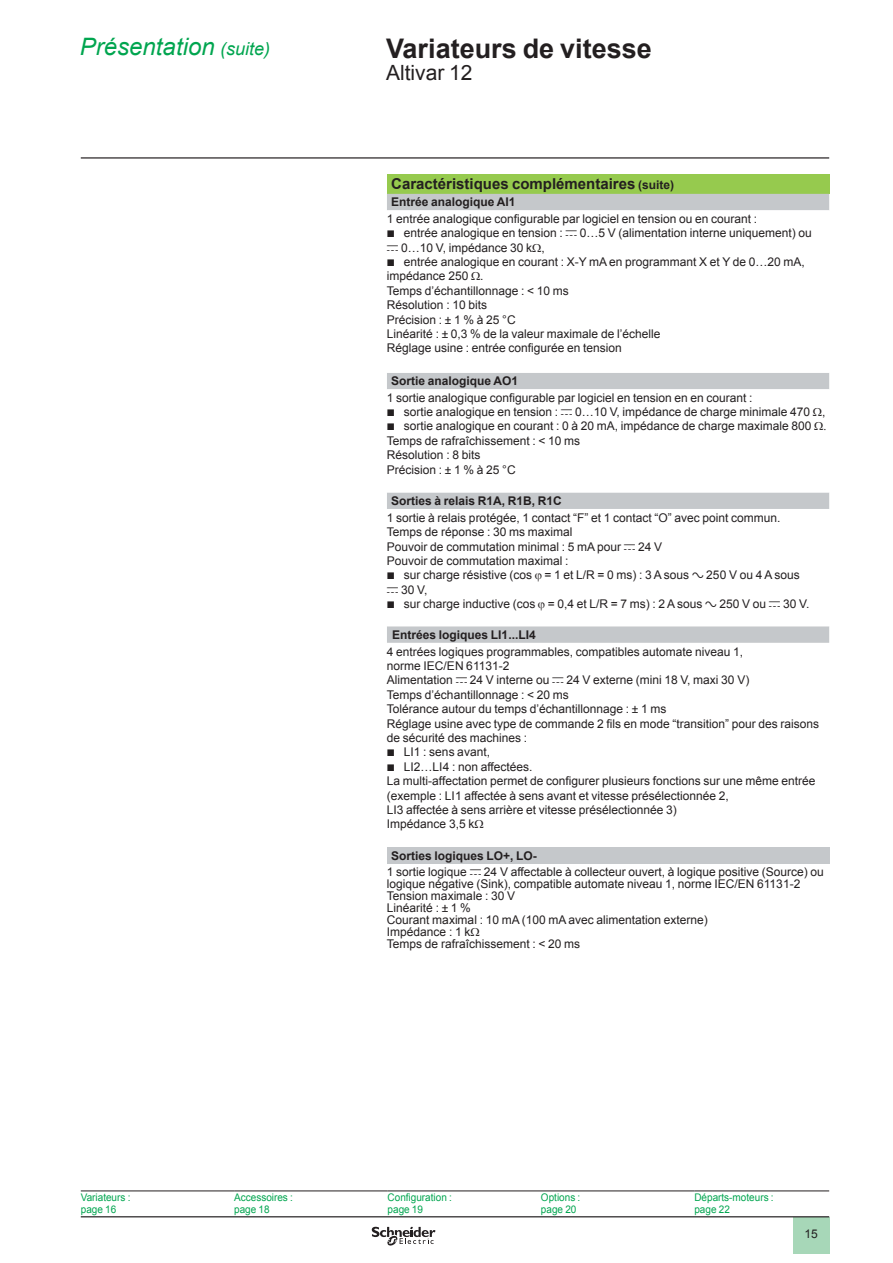
<style>
.page{position:relative;width:893px;height:1263px;background:#fff}
.page>*{position:absolute;margin:0;border:0;box-sizing:border-box;transform-origin:0 0}
._0_TitleLev1{font:700 27px "Arial";color:#231f20}
._0_Topic{font:italic 24px "Arial";color:#00a54f}
._0_TitleLev2{font:21px "Arial";color:#231f20}
._1_Section_3__10{font:700 15px "Arial";color:#231f20}
._1_Text__8{font:12px/14.4px "Arial";color:#231f20}
._1_List_Cube1__8{font:12px/14.4px "Arial";color:#231f20}
._1_Text__7{font:12px/12px "Arial";color:#231f20}
._1_Section_4__8{font:700 12px "Arial";color:#231f20}
._0_SeePage{font:10.5px "Arial";color:#00a54f;scale:.95 1}
.s1{font-size:18px}
.s2{font-size:12px}
.s3{font-family:"Graph Schneider"}
</style>
<div class="page">
<hr style="left:81px;top:157px;width:748px;height:2px;background:#231f20">
<div style="left:793px;top:1217px;width:36px;height:37px;background:#a7d7b8"></div>
<hr style="left:81px;top:1216px;width:748px;height:1px;background:#231f20">
<svg style="left:372px;top:1226px;width:63px;height:20px"></svg>
<hr style="left:81px;top:1191px;width:153px;height:1px;background:#231f20">
<hr style="left:234px;top:1191px;width:154px;height:1px;background:#231f20">
<hr style="left:388px;top:1191px;width:153px;height:1px;background:#231f20">
<hr style="left:541px;top:1191px;width:153px;height:1px;background:#231f20">
<hr style="left:694px;top:1191px;width:135px;height:1px;background:#231f20">
<div style="left:387px;top:174px;width:442px;height:20px;background:#96ca4e"></div>
<div style="left:387px;top:194px;width:442px;height:16px;background:#c5c8cb"></div>
<svg style="left:387px;top:373px;width:442px;height:270px"></svg>
<div style="left:387px;top:847px;width:442px;height:17px;background:#c5c8cb"></div>
<svg style="left:813px;top:408px;width:9px;height:8px"></svg>
<svg style="left:815px;top:422px;width:11px;height:9px"></svg>
<svg style="left:535px;top:574px;width:6px;height:8px"></svg>
<svg style="left:538px;top:603px;width:7px;height:8px"></svg>
<p class="_0_Topic" style="left:80px;top:31px;width:192px">Présentation <span class="s1">(suite)</span></p>
<p class="_0_TitleLev1" style="left:386px;top:30px;width:267px">Variateurs de vitesse</p>
<p class="_0_TitleLev2" style="left:386px;top:59px;width:88px">Altivar 12</p>
<p class="_0_SeePage" style="left:81px;top:1190px;width:54px">Variateurs :</p>
<p class="_0_SeePage" style="left:81px;top:1202px;width:39px">page 16</p>
<p class="_1_Section_3__10" style="left:391px;top:174px;width:284px">Caractéristiques complémentaires <span class="s2">(suite)</span></p>
<p class="_1_Section_4__8" style="left:391px;top:194px;width:126px">Entrée analogique AI1</p>
<p class="_1_Text__8" style="left:387px;top:211px;width:372px">1 entrée analogique configurable par logiciel en tension ou en courant :</p>
<p class="_1_List_Cube1__8" style="left:387px;top:226px;width:426px"><span class="s3">b</span> entrée analogique en tension : <span class="s3">⎓</span> 0…5 V (alimentation interne uniquement) ou <span class="s3">⎓</span> 0…10 V, impédance 30 k ,</p>
<p class="_1_List_Cube1__8" style="left:387px;top:255px;width:419px"><span class="s3">b</span> entrée analogique en courant : X-Y mA en programmant X et Y de 0…20 mA, impédance 250 .</p>
<p class="_1_Text__8" style="left:387px;top:283px;width:183px">Temps d’échantillonnage : &lt; 10 ms</p>
<p class="_1_Text__8" style="left:387px;top:298px;width:102px">Résolution : 10 bits</p>
<p class="_1_Text__8" style="left:387px;top:312px;width:130px">Précision : ± 1 % à 25 °C</p>
<p class="_1_Text__8" style="left:387px;top:327px;width:275px">Linéarité : ± 0,3 % de la valeur maximale de l’échelle</p>
<p class="_1_Text__8" style="left:387px;top:341px;width:236px">Réglage usine : entrée configurée en tension</p>
<p class="_1_Section_4__8" style="left:391px;top:373px;width:128px">Sortie analogique AO1</p>
<p class="_1_Text__8" style="left:387px;top:390px;width:367px">1 sortie analogique configurable par logiciel en tension en en courant :</p>
<p class="_1_List_Cube1__8" style="left:387px;top:405px;width:440px"><span class="s3">b</span> sortie analogique en tension : <span class="s3">⎓</span> 0…10 V, impédance de charge minimale 470 ,</p>
<p class="_1_List_Cube1__8" style="left:387px;top:419px;width:426px"><span class="s3">b</span> sortie analogique en courant : 0 à 20 mA, impédance de charge maximale 800<br>Temps de rafraîchissement : &lt; 10 ms</p>
<p class="_1_Text__8" style="left:387px;top:448px;width:95px">Résolution : 8 bits</p>
<p class="_1_Text__8" style="left:387px;top:462px;width:130px">Précision : ± 1 % à 25 °C</p>
<p class="_1_Section_4__8" style="left:391px;top:493px;width:172px">Sorties à relais R1A, R1B, R1C</p>
<p class="_1_Text__8" style="left:387px;top:510px;width:393px">1 sortie à relais protégée, 1 contact “F” et 1 contact “O” avec point commun.</p>
<p class="_1_Text__8" style="left:387px;top:525px;width:187px">Temps de réponse : 30 ms maximal</p>
<p class="_1_Text__8" style="left:387px;top:539px;width:277px">Pouvoir de commutation minimal : 5 mA pour <span class="s3">c</span> 24 V</p>
<p class="_1_Text__8" style="left:387px;top:554px;width:183px">Pouvoir de commutation maximal :</p>
<p class="_1_List_Cube1__8" style="left:387px;top:568px;width:414px"><span class="s3">b</span> sur charge résistive (cos = 1 et L/R = 0 ms) : 3 A sous <span class="s3">a</span> 250 V ou 4 A sous <span class="s3">c</span> 30 V,</p>
<p class="_1_List_Cube1__8" style="left:387px;top:597px;width:422px"><span class="s3">b</span> sur charge inductive (cos = 0,4 et L/R = 7 ms) : 2 A sous <span class="s3">a</span> 250 V ou <span class="s3">c</span> 30 V.</p>
<p class="_1_Section_4__8" style="left:392px;top:627px;width:145px">Entrées logiques LI1... LI4</p>
<p class="_1_Text__8" style="left:387px;top:644px;width:358px">4 entrées logiques programmables, compatibles automate niveau 1, norme IEC/EN 61131-2</p>
<p class="_1_Text__8" style="left:387px;top:673px;width:364px">Alimentation <span class="s3">⎓</span> 24 V interne ou <span class="s3">⎓</span> 24 V externe (mini 18 V, maxi 30 V)</p>
<p class="_1_Text__8" style="left:387px;top:687px;width:183px">Temps d’échantillonnage : &lt; 20 ms</p>
<p class="_1_Text__8" style="left:387px;top:702px;width:281px">Tolérance autour du temps d’échantillonnage : ± 1 ms</p>
<p class="_1_Text__8" style="left:387px;top:716px;width:434px">Réglage usine avec type de commande 2 fils en mode “transition” pour des raisons de sécurité des machines :</p>
<p class="_1_List_Cube1__8" style="left:387px;top:745px;width:105px"><span class="s3">b</span> LI1 : sens avant,</p>
<p class="_1_List_Cube1__8" style="left:387px;top:759px;width:145px"><span class="s3">b</span> LI2…LI4 : non affectées.</p>
<p class="_1_Text__8" style="left:387px;top:774px;width:430px">La multi-affectation permet de configurer plusieurs fonctions sur une même entrée (exemple : LI1 affectée à sens avant et vitesse présélectionnée 2,</p>
<p class="_1_Text__8" style="left:387px;top:803px;width:291px">LI3 affectée à sens arrière et vitesse présélectionnée 3)</p>
<p class="_1_Text__8" style="left:387px;top:817px;width:89px">Impédance 3,5 k</p>
<p class="_1_Section_4__8" style="left:391px;top:847px;width:147px">Sorties logiques LO+, LO-</p>
<p class="_1_Text__7" style="left:387px;top:866px;width:438px">1 sortie logique <span class="s3">c</span> 24 V affectable à collecteur ouvert, à logique positive (Source) ou logique négative (Sink), compatible automate niveau 1, norme IEC/EN 61131-2</p>
<p class="_1_Text__7" style="left:387px;top:890px;width:130px">Tension maximale : 30 V</p>
<p class="_1_Text__7" style="left:387px;top:902px;width:85px">Linéarité : ± 1 %</p>
<p class="_1_Text__7" style="left:387px;top:914px;width:322px">Courant maximal : 10 mA (100 mA avec alimentation externe)</p>
<p class="_1_Text__7" style="left:387px;top:926px;width:85px">Impédance : 1 k</p>
<p class="_1_Text__7" style="left:387px;top:938px;width:195px">Temps de rafraîchissement : &lt; 20 ms</p>
<p class="_0_SeePage" style="left:234px;top:1190px;width:63px">Accessoires :</p>
<p class="_0_SeePage" style="left:234px;top:1202px;width:39px">page 18</p>
<p class="_0_SeePage" style="left:388px;top:1190px;width:69px">Configuration :</p>
<p class="_0_SeePage" style="left:388px;top:1202px;width:39px">page 19</p>
<p class="_0_SeePage" style="left:541px;top:1190px;width:43px">Options :</p>
<p class="_0_SeePage" style="left:541px;top:1202px;width:39px">page 20</p>
<p class="_0_SeePage" style="left:694px;top:1190px;width:85px">Départs-moteurs :</p>
<p class="_0_SeePage" style="left:694px;top:1202px;width:39px">page 22</p>
<p class="_1_Text__7" style="left:804px;top:1228px;width:15px">15</p>
</div>
